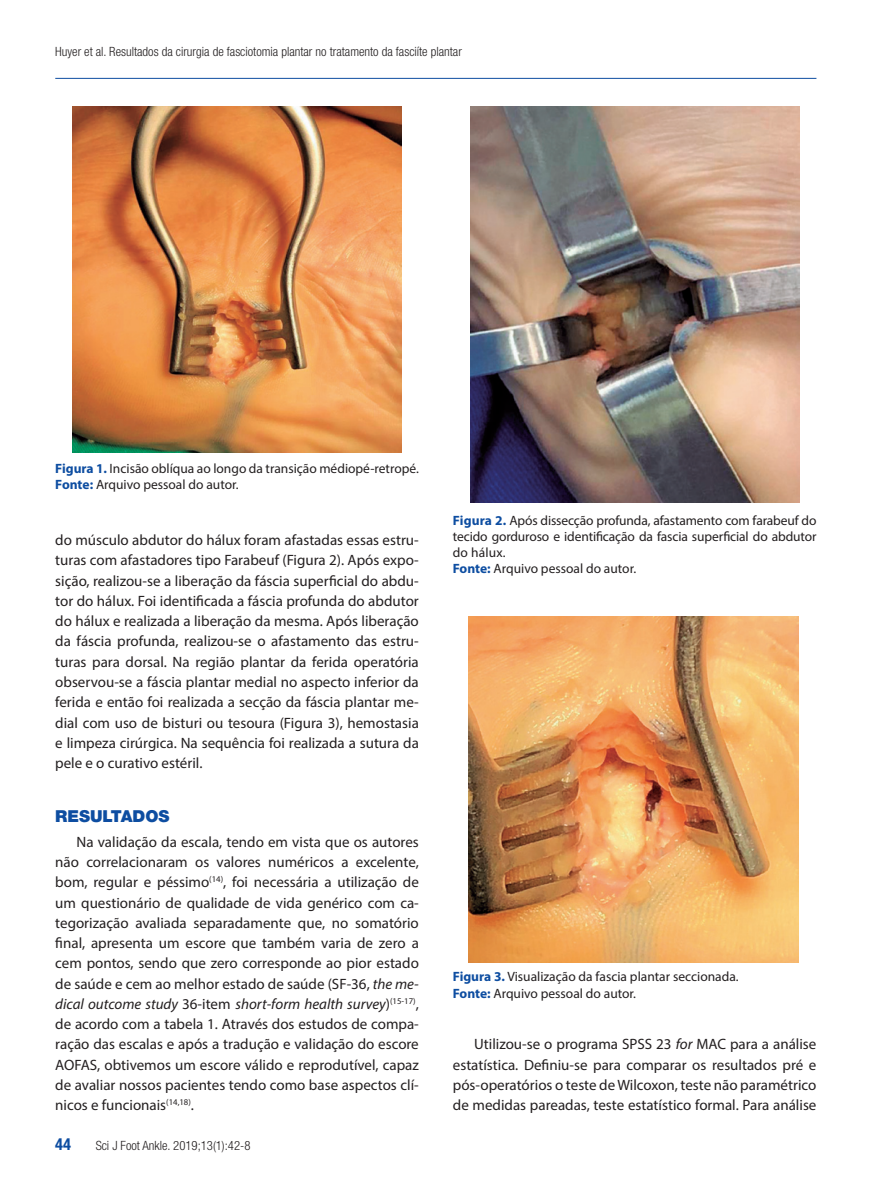
<style>
.page{position:relative;width:893px;height:1191px;background:#fff}
.page>*{position:absolute;margin:0;border:0;box-sizing:border-box;transform-origin:0 0}
.t1{font:900 16.5px "Helvetica Neue";color:#0d4da1}
.t2{font:700 condensed 16.5px "Helvetica Neue";color:#0d4da1}
.t3{font:15px/20.2px "Myriad Pro";color:#231f20;text-align:justify}
.t4{font:13.5px/16.2px "Myriad Pro";color:#231f20}
.t5{font:300 condensed 12.75px "Helvetica Neue";color:#231f20}
.s1{font-weight:700;color:#0d4da1}
.s2{font-style:italic}
</style>
<div class="page">
<hr style="left:55px;top:78px;width:761px;height:1px;background:#0d4da1">
<img style="left:469px;top:616px;width:329px;height:346px">
<img style="left:470px;top:106px;width:329px;height:397px">
<img style="left:72px;top:106px;width:330px;height:346px">
<p class="t5" style="left:55px;top:44px;width:408px">Huyer et al. Resultados da cirurgia de fasciotomia plantar no tratamento da fasciíte plantar</p>
<p class="t4" style="left:55px;top:460px;width:365px"><span class="s1">Figura 1.</span> Incisão oblíqua ao longo da transição médiopé-retropé.<br><span class="s1">Fonte:</span> Arquivo pessoal do autor.</p>
<p class="t3" style="left:55px;top:530px;width:365px">do músculo abdutor do hálux foram afastadas essas estru&shy;turas com afastadores tipo Farabeuf (Figura 2). Após expo&shy;sição, realizou-se a liberação da fáscia superficial do abdu&shy;tor do hálux. Foi identificada a fáscia profunda do abdutor do hálux e realizada a liberação da mesma. Após liberação da fáscia profunda, realizou-se o afastamento das estru&shy;turas para dorsal. Na região plantar da ferida operatória observou-se a fáscia plantar medial no aspecto inferior da ferida e então foi realizada a secção da fáscia plantar me&shy;dial com uso de bisturi ou tesoura (Figura 3), hemostasia e limpeza cirúrgica. Na sequência foi realizada a sutura da pele e o curativo estéril.</p>
<p class="t1" style="left:55px;top:806px;width:116px">RESULTADOS</p>
<p class="t3" style="left:55px;top:831px;width:365px;text-indent:21px">Na validação da escala, tendo em vista que os autores não correlacionaram os valores numéricos a excelente, bom, regular e péssimo<sup>(14)</sup>, foi necessária a utilização de um questionário de qualidade de vida genérico com ca&shy;tegorização avaliada separadamente que, no somatório final, apresenta um escore que também varia de zero a cem pontos, sendo que zero corresponde ao pior estado de saúde e cem ao melhor estado de saúde (SF-36, <span class="s2">the me&shy;dical outcome study</span> 36-item <span class="s2">short-form health survey</span>)<sup>(15-17)</sup>, de acordo com a tabela 1. Através dos estudos de compa&shy;ração das escalas e após a tradução e validação do escore AOFAS, obtivemos um escore válido e reprodutível, capaz de avaliar nossos pacientes tendo como base aspectos clí&shy;nicos e funcionais<sup>(14,18)</sup>.</p>
<p class="t2" style="left:55px;top:1133px;width:17px">44</p>
<p class="t5" style="left:96px;top:1137px;width:156px">Sci J Foot Ankle. 2019;13(1):42-8</p>
<p class="t4" style="left:453px;top:512px;width:365px"><span class="s1">Figura 2.</span> Após dissecção profunda, afastamento com farabeuf do tecido gorduroso e identificação da fascia superficial do abdutor do hálux.<br><span class="s1">Fonte:</span> Arquivo pessoal do autor.</p>
<p class="t4" style="left:453px;top:968px;width:287px"><span class="s1">Figura 3.</span> Visualização da fascia plantar seccionada.<br><span class="s1">Fonte:</span> Arquivo pessoal do autor.</p>
<p class="t3" style="left:453px;top:1034px;width:365px;text-indent:21px">Utilizou-se o programa SPSS 23 <span class="s2">for</span> MAC para a análise estatística. Definiu-se para comparar os resultados pré e pós-operatórios o teste de Wilcoxon, teste não paramétrico de medidas pareadas, teste estatístico formal. Para análise</p>
</div>
